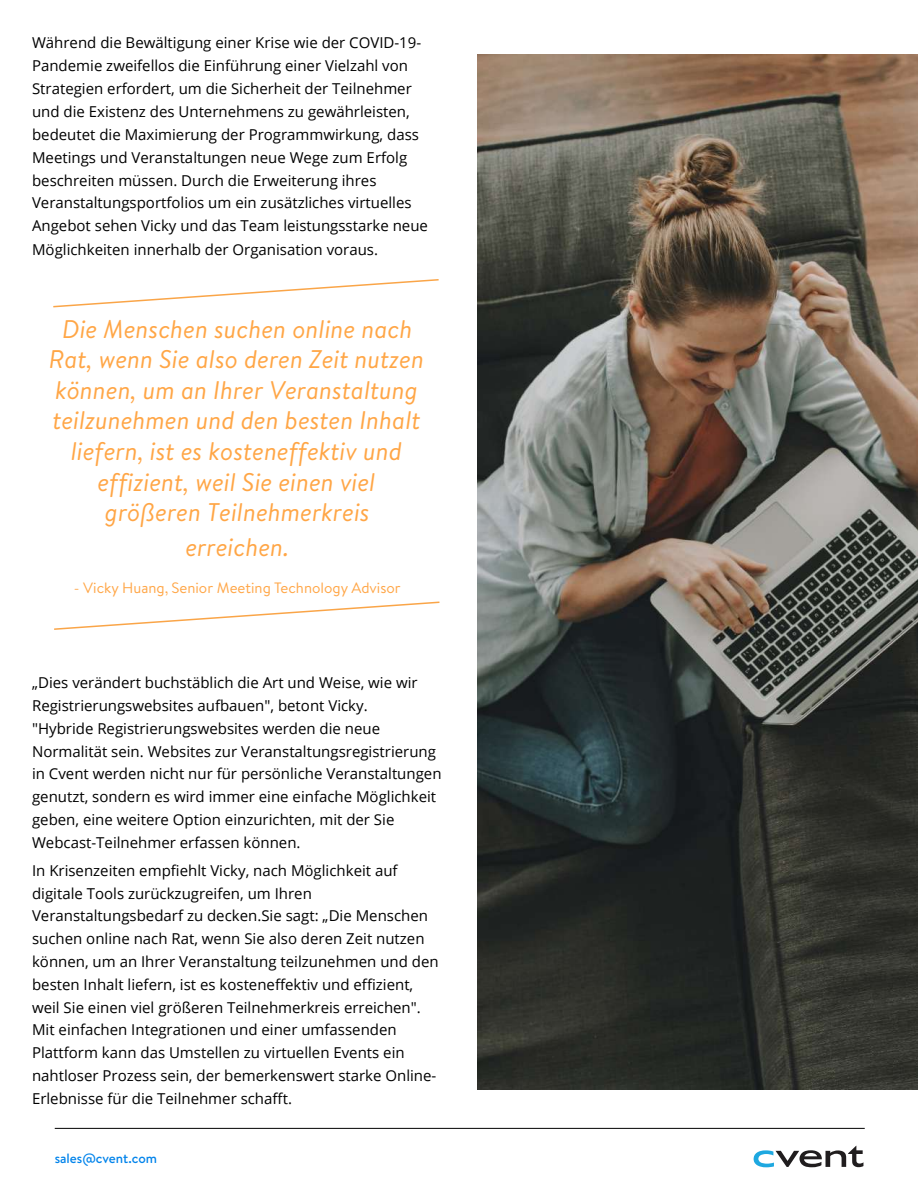
<style>
.page{position:relative;width:918px;height:1188px;background:#fff}
.page>*{position:absolute;margin:0;border:0;box-sizing:border-box;transform-origin:0 0}
.t1{font:italic 25.5px/30.6px "Brandon Text";color:#ffa646;text-align:center}
.t2{font:15px/22.8px "Open Sans";color:#000}
.t3{font:15px "Brandon Text";color:#ffa646}
.t4{font:500 13.5px "Brandon Text";color:#0183eb}
</style>
<div class="page">
<img style="left:478px;top:54px;width:440px;height:1036px">
<svg style="left:53px;top:279px;width:386px;height:29px"></svg>
<svg style="left:54px;top:601px;width:386px;height:29px"></svg>
<hr style="left:55px;top:1128px;width:810px;height:1px;background:#000">
<svg style="left:754px;top:1146px;width:109px;height:21px"></svg>
<p class="t2" style="left:32px;top:31px;width:397px">Während die Bewältigung einer Krise wie der COVID-19- Pandemie zweifellos die Einführung einer Vielzahl von Strategien erfordert, um die Sicherheit der Teilnehmer und die Existenz des Unternehmens zu gewährleisten, bedeutet die Maximierung der Programmwirkung, dass Meetings und Veranstaltungen neue Wege zum Erfolg beschreiten müssen. Durch die Erweiterung ihres Veranstaltungsportfolios um ein zusätzliches virtuelles Angebot sehen Vicky und das Team leistungsstarke neue Möglichkeiten innerhalb der Organisation voraus.</p>
<h1 class="t1" style="left:49px;top:313px;width:377px">Die Menschen suchen online nach<br>Rat, wenn Sie also deren Zeit nutzen können, um an Ihrer Veranstaltung teilzunehmen und den besten Inhalt liefern, ist es kosteneffektiv und effizient, weil Sie einen viel größeren Teilnehmerkreis</h1>
<h1 class="t1" style="left:186px;top:531px;width:105px">erreichen.</h1>
<p class="t3" style="left:74px;top:578px;width:328px">- Vicky Huang, Senior Meeting Technology Advisor</p>
<p class="t2" style="left:32px;top:671px;width:411px">„Dies verändert buchstäblich die Art und Weise, wie wir Registrierungswebsites aufbauen", betont Vicky.<br>"Hybride Registrierungswebsites werden die neue Normalität sein. Websites zur Veranstaltungsregistrierung in Cvent werden nicht nur für persönliche Veranstaltungen genutzt, sondern es wird immer eine einfache Möglichkeit geben, eine weitere Option einzurichten, mit der Sie Webcast-Teilnehmer erfassen können.</p>
<p class="t2" style="left:32px;top:859px;width:408px">In Krisenzeiten empfiehlt Vicky, nach Möglichkeit auf digitale Tools zurückzugreifen, um Ihren Veranstaltungsbedarf zu decken.Sie sagt: „Die Menschen suchen online nach Rat, wenn Sie also deren Zeit nutzen können, um an Ihrer Veranstaltung teilzunehmen und den besten Inhalt liefern, ist es kosteneffektiv und effizient, weil Sie einen viel größeren Teilnehmerkreis erreichen".<br>Mit einfachen Integrationen und einer umfassenden Plattform kann das Umstellen zu virtuellen Events ein nahtloser Prozess sein, der bemerkenswert starke Online-Erlebnisse für die Teilnehmer schafft.</p>
<p class="t4" style="left:55px;top:1149px;width:104px">sales@cvent.com</p>
</div>
